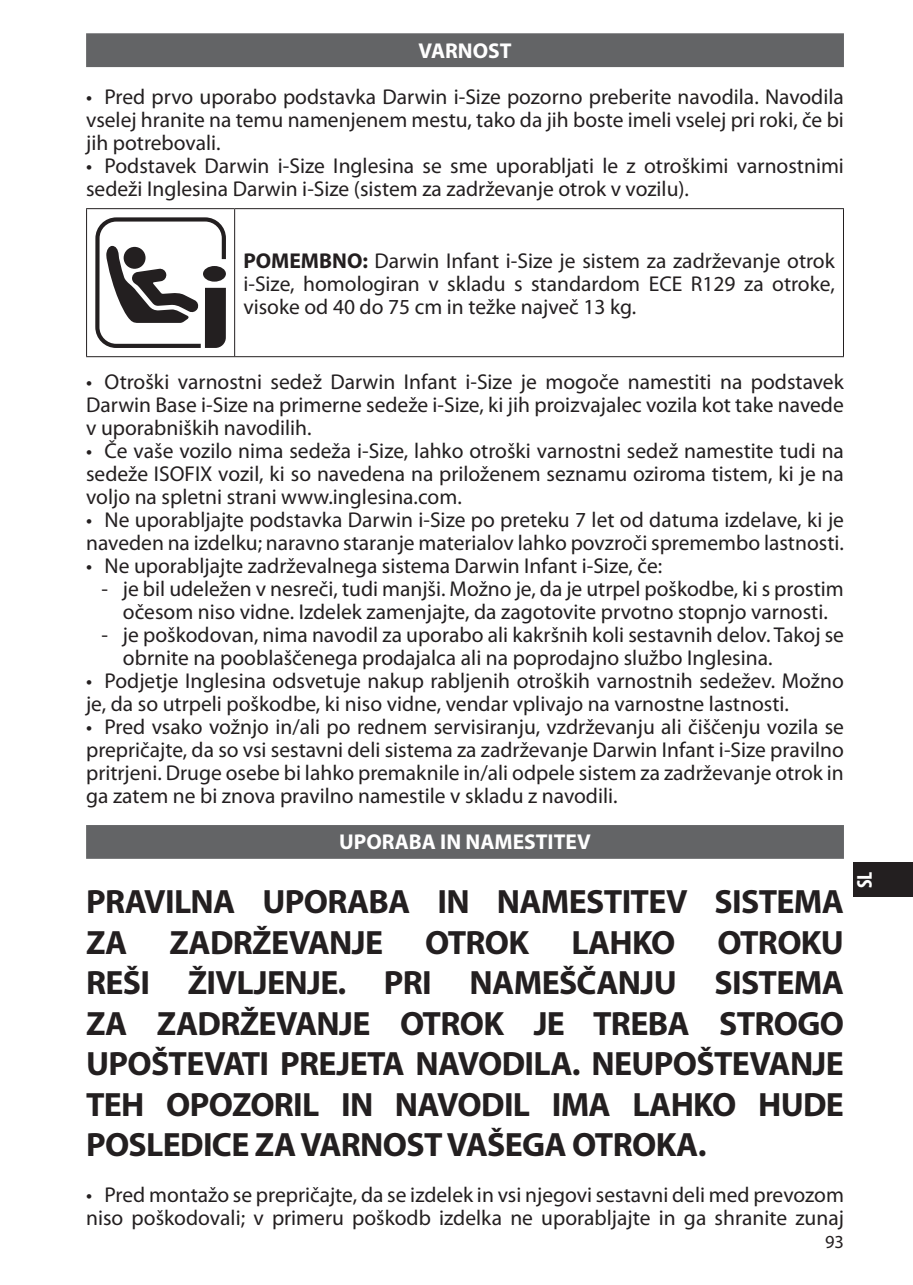
<style>
.page{position:relative;width:913px;height:1285px;background:#fff}
.page>*{position:absolute;margin:0;border:0;box-sizing:border-box;transform-origin:0 0}
.t1{font:700 33.77px/40.6px "Myriad Pro";letter-spacing:-.02em;color:#231f20;text-align:justify}
.t2{font:21.53px/23.1px "Myriad Pro";color:#231f20;text-align:justify}
.t3{font:700 21.53px "Myriad Pro";color:#fff}
.t4{font:700 condensed 21.53px "Myriad Pro";color:#fff}
.t5{font:18.38px "Myriad Pro";color:#231f20}
.s1{font-weight:700}
</style>
<div class="page">
<div style="left:852px;top:863px;width:61px;height:34px;background:#231f20"></div>
<div style="left:86px;top:33px;width:758px;height:34px;background:#636466"></div>
<div style="left:86px;top:825px;width:758px;height:34px;background:#636466"></div>
<hr style="left:86px;top:208px;width:149px;height:1px;background:#231f20">
<hr style="left:86px;top:209px;width:1px;height:147px;background:#231f20">
<hr style="left:235px;top:208px;width:609px;height:1px;background:#231f20">
<hr style="left:234px;top:209px;width:1px;height:147px;background:#231f20">
<hr style="left:843px;top:209px;width:1px;height:147px;background:#231f20">
<hr style="left:86px;top:356px;width:758px;height:1px;background:#231f20">
<svg style="left:95px;top:217px;width:131px;height:131px"></svg>
<p class="t3" style="left:418px;top:42px;width:95px">VARNOST</p>
<p class="t2" style="left:86px;top:86px;width:759px">• Pred prvo uporabo podstavka Darwin i-Size pozorno preberite navodila. Navodila vselej hranite na temu namenjenem mestu, tako da jih boste imeli vselej pri roki, če bi jih potrebovali.</p>
<p class="t2" style="left:86px;top:155px;width:759px">• Podstavek Darwin i-Size Inglesina se sme uporabljati le z otroškimi varnostnimi sedeži Inglesina Darwin i-Size (sistem za zadrževanje otrok v vozilu).</p>
<p class="t2" style="left:243px;top:250px;width:593px"><span class="s1">POMEMBNO:</span> Darwin Infant i-Size je sistem za zadrževanje otrok i-Size, homologiran v skladu s standardom ECE R129 za otroke, visoke od 40 do 75 cm in težke največ 13 kg.</p>
<p class="t2" style="left:86px;top:371px;width:759px">• Otroški varnostni sedež Darwin Infant i-Size je mogoče namestiti na podstavek Darwin Base i-Size na primerne sedeže i-Size, ki jih proizvajalec vozila kot take navede v uporabniških navodilih.</p>
<p class="t2" style="left:86px;top:440px;width:759px">• Če vaše vozilo nima sedeža i-Size, lahko otroški varnostni sedež namestite tudi na sedeže ISOFIX vozil, ki so navedena na priloženem seznamu oziroma tistem, ki je na voljo na spletni strani www.inglesina.com.</p>
<p class="t2" style="left:86px;top:509px;width:759px">• Ne uporabljajte podstavka Darwin i-Size po preteku 7 let od datuma izdelave, ki je naveden na izdelku; naravno staranje materialov lahko povzroči spremembo lastnosti.</p>
<p class="t2" style="left:86px;top:555px;width:578px">• Ne uporabljajte zadrževalnega sistema Darwin Infant i-Size, če:</p>
<p class="t2" style="left:101px;top:578px;width:744px;text-align:center">- je bil udeležen v nesreči, tudi manjši. Možno je, da je utrpel poškodbe, ki s prostim očesom niso vidne. Izdelek zamenjajte, da zagotovite prvotno stopnjo varnosti.</p>
<p class="t2" style="left:123px;top:625px;width:722px;text-indent:-22px">- je poškodovan, nima navodil za uporabo ali kakršnih koli sestavnih delov. Takoj se obrnite na pooblaščenega prodajalca ali na poprodajno službo Inglesina.</p>
<p class="t2" style="left:86px;top:671px;width:759px">• Podjetje Inglesina odsvetuje nakup rabljenih otroških varnostnih sedežev. Možno je, da so utrpeli poškodbe, ki niso vidne, vendar vplivajo na varnostne lastnosti.</p>
<p class="t2" style="left:86px;top:717px;width:759px">• Pred vsako vožnjo in/ali po rednem servisiranju, vzdrževanju ali čiščenju vozila se prepričajte, da so vsi sestavni deli sistema za zadrževanje Darwin Infant i-Size pravilno pritrjeni. Druge osebe bi lahko premaknile in/ali odpele sistem za zadrževanje otrok in ga zatem ne bi znova pravilno namestile v skladu z navodili.</p>
<p class="t3" style="left:339px;top:834px;width:253px">UPORABA IN NAMESTITEV</p>
<p class="t1" style="left:86px;top:884px;width:759px">PRAVILNA UPORABA IN NAMESTITEV SISTEMA ZA ZADRŽEVANJE OTROK LAHKO OTROKU REŠI ŽIVLJENJE. PRI NAMEŠČANJU SISTEMA ZA ZADRŽEVANJE OTROK JE TREBA STROGO UPOŠTEVATI PREJETA NAVODILA. NEUPOŠTEVANJE TEH OPOZORIL IN NAVODIL IMA LAHKO HUDE POSLEDICE ZA VARNOST VAŠEGA OTROKA.</p>
<p class="t2" style="left:86px;top:1185px;width:759px">• Pred montažo se prepričajte, da se izdelek in vsi njegovi sestavni deli med prevozom niso poškodovali; v primeru poškodb izdelka ne uporabljajte in ga shranite zunaj</p>
<p class="t5" style="left:825px;top:1235px;width:20px">93</p>
<p class="t4" style="left:852px;top:888px;width:18px;rotate:-90deg">SL</p>
</div>
